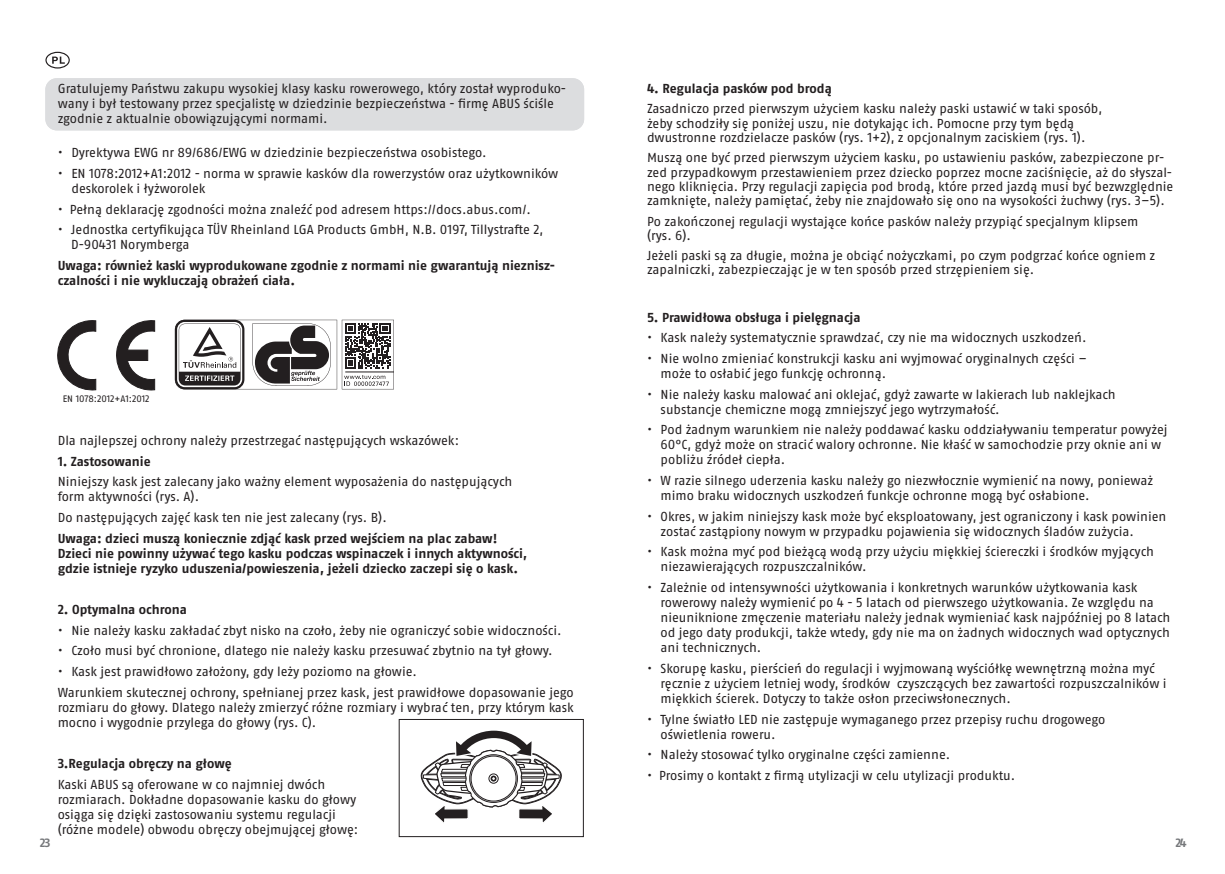
<style>
.page{position:relative;width:1225px;height:874px;background:#fff}
.page>*{position:absolute;margin:0;border:0;box-sizing:border-box;transform-origin:0 0}
.Fließtext{font:13px/15px "ABUS Fago Pro";color:#231f20}
.Fließtext-2{font:700 13px/15px "ABUS Fago Pro";color:#231f20}
.t1{font:700 12px "ABUS Fago Pro";color:#76787b}
.t2{font:9.4px "ABUS Fago Pro";letter-spacing:-.01em;color:#231f20}
</style>
<div class="page">
<svg style="left:45px;top:52px;width:25px;height:16px"></svg>
<div style="left:45px;top:78px;width:539px;height:52px;background:#dcdddf;border-radius:11px"></div>
<div style="left:399px;top:718px;width:185px;height:118px;border:1px solid #231f20"></div>
<svg style="left:420px;top:730px;width:142px;height:93px"></svg>
<svg style="left:175px;top:319px;width:219px;height:70px"></svg>
<svg style="left:57px;top:320px;width:39px;height:71px"></svg>
<svg style="left:116px;top:320px;width:39px;height:70px"></svg>
<p class="Fließtext-2" style="left:647px;top:81px;width:186px">4. Regulacja pasków pod brodą</p>
<p class="Fließtext" style="left:647px;top:101px;width:457px;line-height:14.4px">Zasadniczo przed pierwszym użyciem kasku należy paski ustawić w taki sposób, żeby schodziły się poniżej uszu, nie dotykając ich. Pomocne przy tym będą dwustronne rozdzielacze pasków (rys. 1+2), z opcjonalnym zaciskiem (rys. 1).</p>
<p class="Fließtext" style="left:647px;top:150px;width:528px;line-height:14.4px">Muszą one być przed pierwszym użyciem kasku, po ustawieniu pasków, zabezpieczone pr&shy;zed przypadkowym przestawieniem przez dziecko poprzez mocne zaciśnięcie, aż do słyszal&shy;nego kliknięcia. Przy regulacji zapięcia pod brodą, które przed jazdą musi być bezwzględnie zamknięte, należy pamiętać, żeby nie znajdowało się ono na wysokości żuchwy (rys. 3–5).</p>
<p class="Fließtext" style="left:647px;top:214px;width:493px;line-height:14.4px">Po zakończonej regulacji wystające końce pasków należy przypiąć specjalnym klipsem (rys. 6).</p>
<p class="Fließtext" style="left:647px;top:248px;width:510px;line-height:14.4px">Jeżeli paski są za długie, można je obciąć nożyczkami, po czym podgrzać końce ogniem z zapalniczki, zabezpieczając je w ten sposób przed strzępieniem się.</p>
<p class="Fließtext-2" style="left:647px;top:309px;width:215px">5. Prawidłowa obsługa i pielęgnacja</p>
<p class="Fließtext" style="left:647px;top:330px;width:441px">• Kask należy systematycznie sprawdzać, czy nie ma widocznych uszkodzeń.</p>
<p class="Fließtext" style="left:660px;top:350px;width:428px;text-indent:-14px">• Nie wolno zmieniać konstrukcji kasku ani wyjmować oryginalnych części – może to osłabić jego funkcję ochronną.</p>
<p class="Fließtext" style="left:660px;top:386px;width:456px;text-indent:-14px">• Nie należy kasku malować ani oklejać, gdyż zawarte w lakierach lub naklejkach substancje chemiczne mogą zmniejszyć jego wytrzymałość.</p>
<p class="Fließtext" style="left:660px;top:422px;width:508px;text-indent:-14px">• Pod żadnym warunkiem nie należy poddawać kasku oddziaływaniu temperatur powyżej<br>60°C, gdyż może on stracić walory ochronne. Nie kłaść w samochodzie przy oknie ani w pobliżu źródeł ciepła.</p>
<p class="Fließtext" style="left:660px;top:472px;width:494px;text-indent:-14px">• W razie silnego uderzenia kasku należy go niezwłocznie wymienić na nowy, ponieważ mimo braku widocznych uszkodzeń funkcje ochronne mogą być osłabione.</p>
<p class="Fließtext" style="left:660px;top:508px;width:507px;text-indent:-14px">• Okres, w jakim niniejszy kask może być eksploatowany, jest ograniczony i kask powinien zostać zastąpiony nowym w przypadku pojawienia się widocznych śladów zużycia.</p>
<p class="Fließtext" style="left:660px;top:544px;width:495px;text-indent:-14px">• Kask można myć pod bieżącą wodą przy użyciu miękkiej ściereczki i środków myjących niezawierających rozpuszczalników.</p>
<p class="Fließtext" style="left:660px;top:579px;width:511px;text-indent:-13px">• Zależnie od intensywności użytkowania i konkretnych warunków użytkowania kask rowerowy należy wymienić po 4 - 5 latach od pierwszego użytkowania. Ze względu na nieuniknione zmęczenie materiału należy jednak wymieniać kask najpóźniej po 8 latach od jego daty produkcji, także wtedy, gdy nie ma on żadnych widocznych wad optycznych ani technicznych.</p>
<p class="Fließtext" style="left:660px;top:660px;width:507px;text-indent:-13px">• Skorupę kasku, pierścień do regulacji i wyjmowaną wyściółkę wewnętrzną można myć ręcznie z użyciem letniej wody, środków czyszczących bez zawartości rozpuszczalników i miękkich ścierek. Dotyczy to także osłon przeciwsłonecznych.</p>
<p class="Fließtext" style="left:660px;top:711px;width:446px;text-indent:-13px">• Tylne światło LED nie zastępuje wymaganego przez przepisy ruchu drogowego oświetlenia roweru.</p>
<p class="Fließtext" style="left:647px;top:747px;width:305px">• Należy stosować tylko oryginalne części zamienne.</p>
<p class="Fließtext" style="left:647px;top:767px;width:370px">• Prosimy o kontakt z firmą utylizacji w celu utylizacji produktu.</p>
<p class="Fließtext" style="left:58px;top:81px;width:510px">Gratulujemy Państwu zakupu wysokiej klasy kasku rowerowego, który został wyproduko&shy;wany i był testowany przez specjalistę w dziedzinie bezpieczeństwa - firmę ABUS ściśle zgodnie z aktualnie obowiązującymi normami.</p>
<p class="Fließtext" style="left:58px;top:145px;width:430px">• Dyrektywa EWG nr 89/686/EWG w dziedzinie bezpieczeństwa osobistego.</p>
<p class="Fließtext" style="left:71px;top:166px;width:488px;text-indent:-14px">• EN 1078:2012+A1:2012 - norma w sprawie kasków dla rowerzystów oraz użytkowników deskorolek i łyżworolek</p>
<p class="Fließtext" style="left:58px;top:201px;width:475px">• Pełną deklarację zgodności można znaleźć pod adresem https://docs.abus.com/.</p>
<p class="Fließtext" style="left:71px;top:222px;width:474px;text-indent:-13px">• Jednostka certyfikująca TÜV Rheinland LGA Products GmbH, N.B. 0197, Tillystrafte 2,<br>D-90431 Norymberga</p>
<p class="Fließtext-2" style="left:58px;top:258px;width:499px">Uwaga: również kaski wyprodukowane zgodnie z normami nie gwarantują nieznisz&shy;czalności i nie wykluczają obrażeń ciała.</p>
<p class="t2" style="left:63px;top:393px;width:88px">EN 1078:2012+A1:2012</p>
<p class="Fließtext" style="left:58px;top:432px;width:403px">Dla najlepszej ochrony należy przestrzegać następujących wskazówek:</p>
<p class="Fließtext-2" style="left:58px;top:453px;width:94px">1. Zastosowanie</p>
<p class="Fließtext" style="left:58px;top:474px;width:456px">Niniejszy kask jest zalecany jako ważny element wyposażenia do następujących form aktywności (rys. A).</p>
<p class="Fließtext" style="left:58px;top:509px;width:330px">Do następujących zajęć kask ten nie jest zalecany (rys. B).</p>
<p class="Fließtext-2" style="left:58px;top:530px;width:471px">Uwaga: dzieci muszą koniecznie zdjąć kask przed wejściem na plac zabaw!<br>Dzieci nie powinny używać tego kasku podczas wspinaczek i innych aktywności, gdzie istnieje ryzyko uduszenia/powieszenia, jeżeli dziecko zaczepi się o kask.</p>
<p class="Fließtext-2" style="left:58px;top:601px;width:131px">2. Optymalna ochrona</p>
<p class="Fließtext" style="left:58px;top:622px;width:505px">• Nie należy kasku zakładać zbyt nisko na czoło, żeby nie ograniczyć sobie widoczności.</p>
<p class="Fließtext" style="left:58px;top:643px;width:496px">• Czoło musi być chronione, dlatego nie należy kasku przesuwać zbytnio na tył głowy.</p>
<p class="Fließtext" style="left:58px;top:663px;width:361px">• Kask jest prawidłowo założony, gdy leży poziomo na głowie.</p>
<p class="Fließtext" style="left:58px;top:684px;width:518px;text-align:justify">Warunkiem skutecznej ochrony, spełnianej przez kask, jest prawidłowe dopasowanie jego rozmiaru do głowy. Dlatego należy zmierzyć różne rozmiary i wybrać ten, przy którym kask mocno i wygodnie przylega do głowy (rys. C).</p>
<p class="Fließtext-2" style="left:58px;top:755px;width:175px">3.Regulacja obręczy na głowę</p>
<p class="Fließtext" style="left:58px;top:776px;width:302px">Kaski ABUS są oferowane w co najmniej dwóch rozmiarach. Dokładne dopasowanie kasku do głowy osiąga się dzięki zastosowaniu systemu regulacji (różne modele) obwodu obręczy obejmującej głowę:</p>
<p class="t1" style="left:40px;top:835px;width:12px">23</p>
<p class="t1" style="left:1175px;top:835px;width:13px">24</p>
</div>
